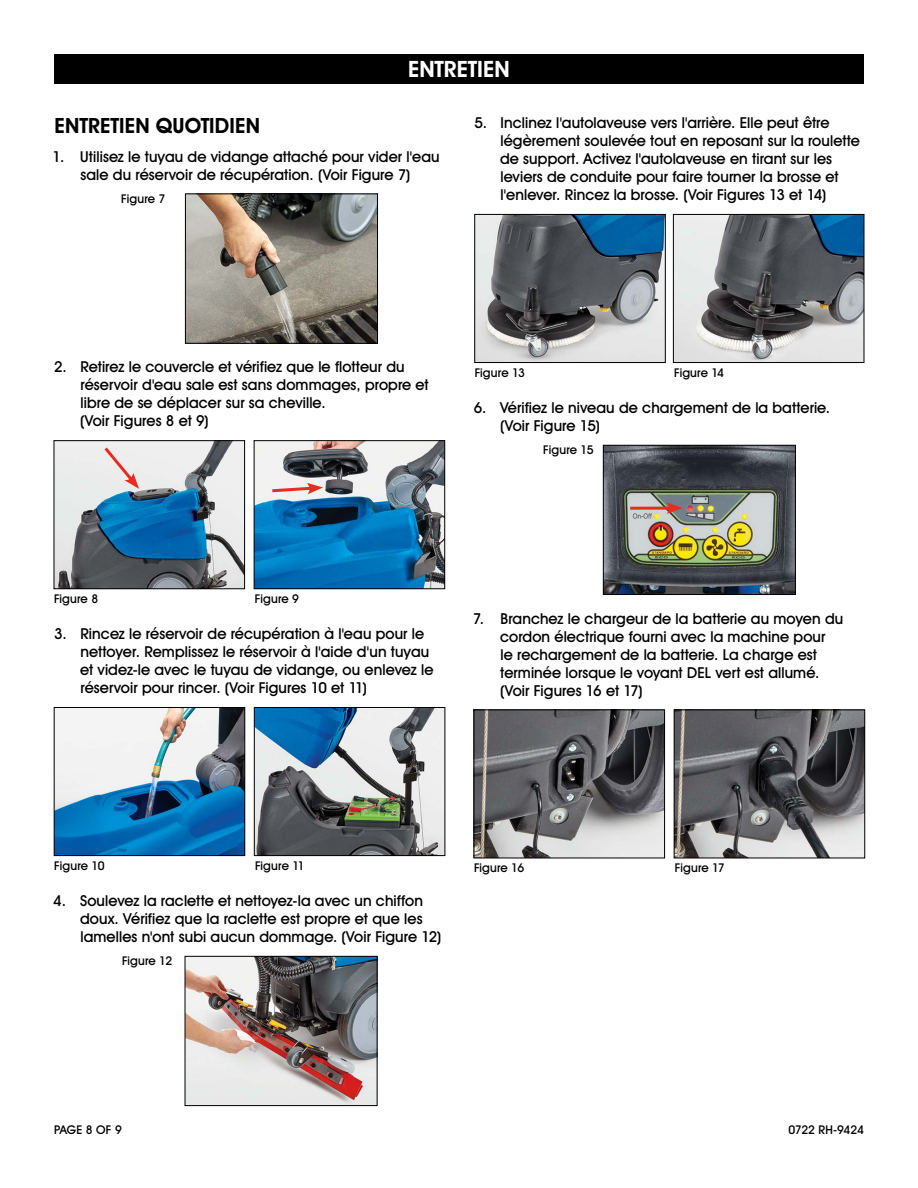
<style>
.page{position:relative;width:918px;height:1188px;background:#fff}
.page>*{position:absolute;margin:0;border:0;box-sizing:border-box;transform-origin:0 0}
.t1{font:700 22.5px "Uline Two Knine";color:#fff}
.t2{font:700 21px "Uline Two Knine";letter-spacing:.005em;color:#000}
.t3{font:15px/18px "Uline Two Knine";letter-spacing:.005em;color:#000}
.t4{font:12px "Uline Two Knine";color:#000}
</style>
<div class="page">
<div style="left:54px;top:54px;width:810px;height:30px;background:#000"></div>
<img style="left:187px;top:195px;width:189px;height:147px">
<div style="left:185px;top:193px;width:193px;height:151px;border:1px solid #000"></div>
<img style="left:256px;top:442px;width:187px;height:145px">
<div style="left:254px;top:440px;width:191px;height:149px;border:1px solid #000"></div>
<img style="left:56px;top:442px;width:187px;height:145px">
<div style="left:54px;top:440px;width:191px;height:149px;border:1px solid #000"></div>
<svg style="left:101px;top:444px;width:38px;height:45px;background:#ecd7d6"></svg>
<svg style="left:269px;top:483px;width:54px;height:11px"></svg>
<img style="left:56px;top:709px;width:187px;height:145px">
<div style="left:54px;top:707px;width:191px;height:149px;border:1px solid #000"></div>
<img style="left:256px;top:709px;width:187px;height:145px">
<div style="left:254px;top:707px;width:191px;height:149px;border:1px solid #000"></div>
<img style="left:187px;top:958px;width:189px;height:146px">
<div style="left:185px;top:956px;width:193px;height:150px;border:1px solid #000"></div>
<img style="left:476px;top:216px;width:188px;height:145px">
<div style="left:474px;top:214px;width:192px;height:149px;border:1px solid #000"></div>
<img style="left:675px;top:216px;width:187px;height:145px">
<div style="left:673px;top:214px;width:191px;height:149px;border:1px solid #000"></div>
<img style="left:605px;top:447px;width:189px;height:146px">
<div style="left:603px;top:445px;width:193px;height:150px;border:1px solid #000"></div>
<hr style="left:630px;top:507px;width:42px;height:3px;background:#e92b20">
<svg style="left:666px;top:502px;width:17px;height:12px"></svg>
<img style="left:676px;top:712px;width:187px;height:144px">
<div style="left:674px;top:710px;width:191px;height:148px;border:1px solid #000"></div>
<img style="left:476px;top:712px;width:187px;height:144px">
<div style="left:474px;top:710px;width:191px;height:148px;border:1px solid #000"></div>
<h1 class="t1" style="left:408px;top:56px;width:103px">ENTRETIEN</h1>
<h2 class="t2" style="left:55px;top:113px;width:207px">ENTRETIEN QUOTIDIEN</h2>
<p class="t3" style="left:53px;top:147px;width:389px;text-align:center">1. Utilisez le tuyau de vidange attaché pour vider l'eau sale du réservoir de récupération. (Voir Figure 7)</p>
<p class="t4" style="left:121px;top:191px;width:46px">Figure 7</p>
<p class="t3" style="left:500px;top:114px;width:361px;text-indent:-26px">5. Inclinez l'autolaveuse vers l'arrière. Elle peut être légèrement soulevée tout en reposant sur la roulette de support. Activez l'autolaveuse en tirant sur les leviers de conduite pour faire tourner la brosse et l'enlever. Rincez la brosse. (Voir Figures 13 et 14)</p>
<p class="t3" style="left:80px;top:358px;width:350px;text-indent:-26px">2. Retirez le couvercle et vérifiez que le flotteur du réservoir d'eau sale est sans dommages, propre et libre de se déplacer sur sa cheville.<br>(Voir Figures 8 et 9)</p>
<p class="t4" style="left:475px;top:365px;width:52px">Figure 13</p>
<p class="t4" style="left:674px;top:365px;width:52px">Figure 14</p>
<p class="t3" style="left:500px;top:399px;width:332px;text-indent:-26px">6. Vérifiez le niveau de chargement de la batterie. (Voir Figure 15)</p>
<p class="t4" style="left:543px;top:443px;width:52px">Figure 15</p>
<p class="t4" style="left:54px;top:591px;width:46px">Figure 8</p>
<p class="t4" style="left:255px;top:591px;width:46px">Figure 9</p>
<p class="t3" style="left:80px;top:625px;width:355px;text-indent:-26px">3. Rincez le réservoir de récupération à l'eau pour le nettoyer. Remplissez le réservoir à l'aide d'un tuyau et videz-le avec le tuyau de vidange, ou enlevez le réservoir pour rincer. (Voir Figures 10 et 11)</p>
<p class="t3" style="left:500px;top:609px;width:345px;text-indent:-27px">7. Branchez le chargeur de la batterie au moyen du cordon électrique fourni avec la machine pour<br>le rechargement de la batterie. La charge est terminée lorsque le voyant DEL vert est allumé. (Voir Figures 16 et 17)</p>
<p class="t4" style="left:54px;top:858px;width:52px">Figure 10</p>
<p class="t4" style="left:255px;top:858px;width:51px">Figure 11</p>
<p class="t3" style="left:80px;top:892px;width:363px;text-indent:-27px">4. Soulevez la raclette et nettoyez-la avec un chiffon doux. Vérifiez que la raclette est propre et que les lamelles n'ont subi aucun dommage. (Voir Figure 12)</p>
<p class="t4" style="left:122px;top:954px;width:52px">Figure 12</p>
<p class="t4" style="left:474px;top:861px;width:52px">Figure 16</p>
<p class="t4" style="left:675px;top:861px;width:51px">Figure 17</p>
<p class="t4" style="left:54px;top:1122px;width:69px">PAGE 8 OF 9</p>
<p class="t4" style="left:788px;top:1122px;width:77px">0722 RH-9424</p>
</div>
